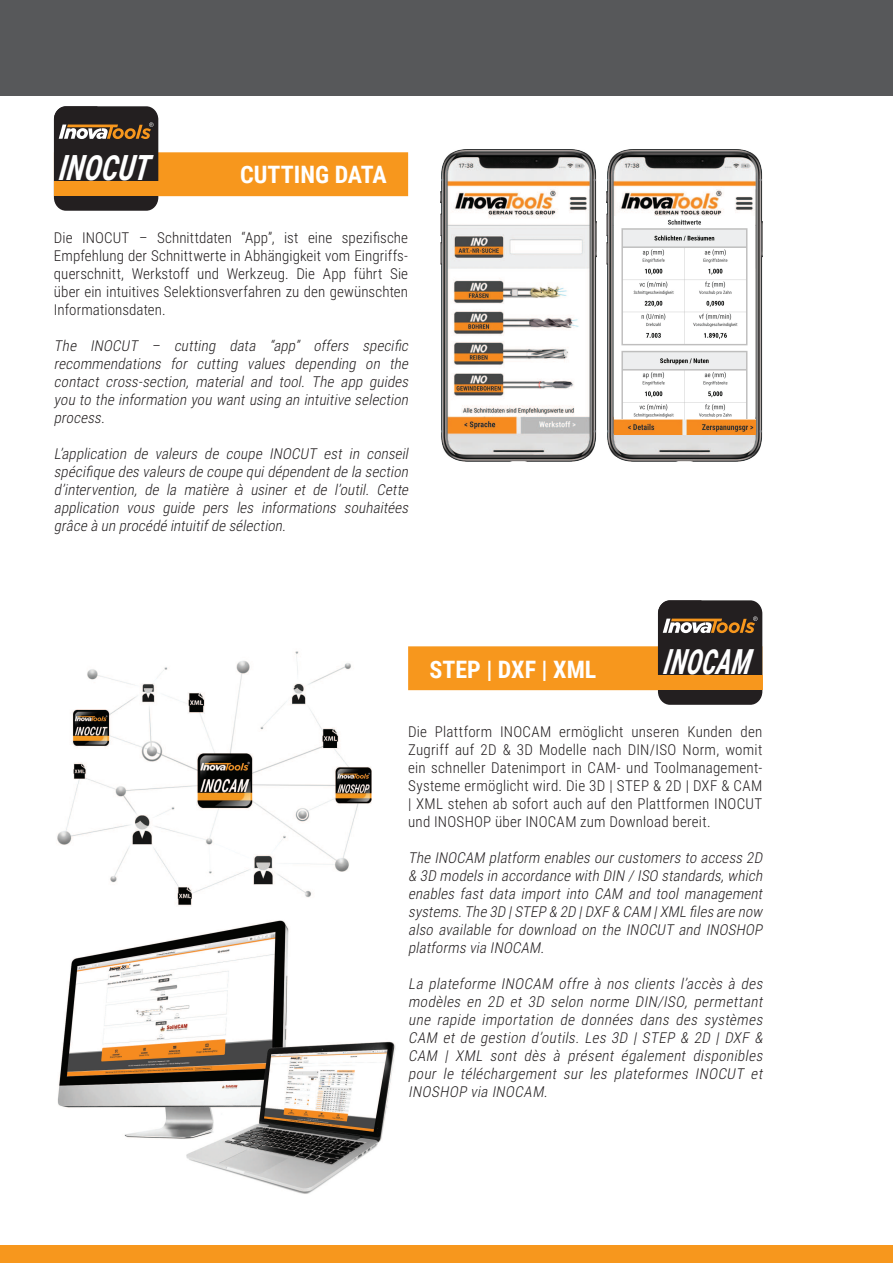
<style>
.page{position:relative;width:893px;height:1263px;background:#fff}
.page>*{position:absolute;margin:0;border:0;box-sizing:border-box;transform-origin:0 0}
.t1{font:italic 700 34.65px "Roboto Condensed";color:#fff;scale:.85 1}
.t2{font:italic 700 34.5px "Roboto Condensed";color:#fff;scale:.75 1}
.t3{font:700 24px "Roboto Condensed";color:#fff}
.t4{font:italic 300 15px/18px "Roboto Condensed";color:#231f20;text-align:justify}
.t5{font:300 15px/18px "Roboto Condensed";letter-spacing:.01em;color:#231f20;text-align:justify}
</style>
<div class="page">
<div style="left:0;top:0;width:893px;height:96px;background:#57585a"></div>
<div style="left:0;top:1245px;width:893px;height:18px;background:#f7971d"></div>
<img style="left:57px;top:651px;width:315px;height:255px">
<img style="left:57px;top:920px;width:339px;height:274px">
<div style="left:408px;top:646px;width:354px;height:44px;background:#f7971d"></div>
<div style="left:54px;top:152px;width:354px;height:44px;background:#f7971d"></div>
<img style="left:441px;top:150px;width:156px;height:312px">
<img style="left:607px;top:150px;width:155px;height:312px">
<div style="left:614px;top:217px;width:141px;height:203px;background:#fff"></div>
<img style="left:617px;top:219px;width:135px;height:201px">
<img style="left:614px;top:420px;width:141px;height:14px">
<div style="left:54px;top:106px;width:104px;height:105px;background:#231f20;border-radius:13px"></div>
<div style="left:54px;top:182px;width:124px;height:14px;background:#f7971d"></div>
<svg style="left:54px;top:106px;width:100px;height:33px"></svg>
<div style="left:658px;top:600px;width:104px;height:105px;background:#231f20;border-radius:13px"></div>
<div style="left:654px;top:676px;width:108px;height:14px;background:#f7971d"></div>
<svg style="left:658px;top:600px;width:100px;height:34px"></svg>
<h1 class="t1" style="left:58px;top:148px;width:109px">INOCUT</h1>
<h3 class="t3" style="left:240px;top:164px;width:148px">CUTTING DATA</h3>
<p class="t5" style="left:54px;top:228px;width:356px">Die INOCUT – Schnittdaten “App”, ist eine spezi昀椀sche Empfehlung der Schnittwerte in Abhängigkeit vom Eingriffs&shy;querschnitt, Werkstoff und Werkzeug. Die App führt Sie über ein intuitives Selektionsverfahren zu den gewünschten Informationsdaten.</p>
<p class="t4" style="left:54px;top:336px;width:359px">The INOCUT – cutting data “app” offers speci昀椀c recommendations for cutting values depending on the contact cross-section, material and tool. The app guides you to the information you wantusing an intuitive selection process.</p>
<p class="t4" style="left:54px;top:444px;width:359px">L’application de valeurs de coupe INOCUT est in conseil spéci昀椀que des valeurs de coupe quidépendentde la section d’intervention, de la matière à usiner et de l’outil. Cette application vous guide pers les informations souhaitées grâce à un procédé intuitifde sélection.</p>
<h3 class="t3" style="left:429px;top:659px;width:168px">STEP | DXF | XML</h3>
<h2 class="t2" style="left:663px;top:642px;width:118px">INOCAM</h2>
<p class="t5" style="left:408px;top:722px;width:356px">Die Plattform INOCAM ermöglicht unseren Kunden den Zugriff auf 2D &amp; 3D Modelle nach DIN/ISO Norm, womit ein schneller Datenimport in CAM- und Toolmanagement-Systeme ermöglicht wird. Die 3D | STEP &amp; 2D | DXF &amp; CAM | XML stehen ab sofort auch auf den Plattformen INOCUT und INOSHOP über INOCAM zum Download bereit.</p>
<p class="t4" style="left:408px;top:848px;width:359px">The INOCAM platform enables ourcustomers to access 2D &amp; 3D models in accordance with DIN /ISO standards,which enables fast data import into CAM and tool management systems.The 3D |STEP &amp; 2D |DXF &amp; CAM |XML 昀椀les are now also available for download on the INOCUT and INOSHOP platforms via INOCAM.</p>
<p class="t4" style="left:408px;top:974px;width:359px">La plateforme INOCAM offre à nos clients l’accès à des modèles en 2D et 3D selon norme DIN/ISO, permettant une rapide importation de données dans des systèmes CAM et de gestion d’outils. Les 3D | STEP &amp; 2D | DXF &amp; CAM | XML sont dès à présent également disponibles pour le téléchargement sur les plateformes INOCUT et INOSHOP via INOCAM.</p>
</div>
